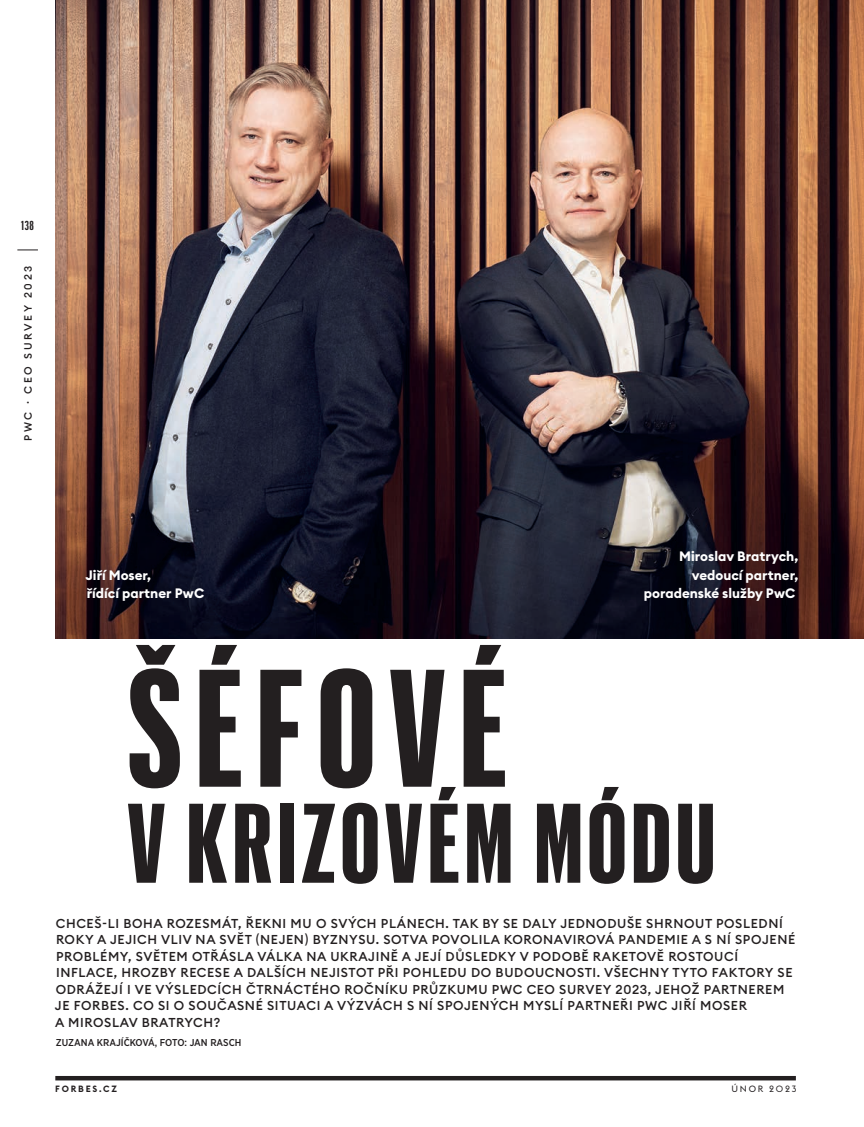
<style>
.page{position:relative;width:864px;height:1127px;background:#fff}
.page>*{position:absolute;margin:0;border:0;box-sizing:border-box;transform-origin:0 0}
.t1{font:700 163.5px "Graphik XX Cond";letter-spacing:.08em;color:#231f20}
.t2{font:700 110.4px "Graphik XX Cond";letter-spacing:.04em;color:#231f20}
.t3{font:700 13.5px/18.3px "Euclid Circular B";color:#fff;text-align:right}
.t4{font:500 12.75px/16.5px "Euclid Circular B";letter-spacing:.05em;color:#231f20}
.t5{font:600 12.75px "Graphik XX Cond";color:#231f20}
.t6{font:500 10.5px "Euclid Circular B";letter-spacing:.245em;color:#231f20}
.t7{font:500 10.05px "Gotham Narrow";color:#231f20}
.t8{font:600 9px "Euclid Flex";letter-spacing:.195em;color:#231f20}
.t9{font:9px "Euclid Flex";letter-spacing:.195em;color:#231f20}
</style>
<div class="page">
<hr style="left:55px;top:1076px;width:740px;height:4px;background:#231f20">
<img style="left:55px;top:0;width:808px;height:639px">
<svg style="left:17px;top:250px;width:21px;height:1px"></svg>
<p class="t5" style="left:21px;top:217px;width:14px">138</p>
<p class="t6" style="left:21px;top:441px;width:177px;rotate:-90deg">PWC · CEO SURVEY 2023</p>
<p class="t3" style="left:85px;top:566px;width:120px;text-align:left">Jiří Moser,<br>řídící partner PwC</p>
<p class="t3" style="left:643px;top:548px;width:156px">Miroslav Bratrych, vedoucí partner, poradenské služby PwC</p>
<p class="t1" style="left:128px;top:619px;width:381px">ŠÉFOVÉ</p>
<p class="t2" style="left:127px;top:769px;width:590px">V KRIZOVÉM MÓDU</p>
<p class="t4" style="left:55px;top:915px;width:741px">CHCEŠ-LI BOHA ROZESMÁT, ŘEKNI MU O SVÝCH PLÁNECH. TAK BY SE DALY JEDNODUŠE SHRNOUT POSLEDNÍ ROKY A JEJICH VLIV NA SVĚT (NEJEN) BYZNYSU. SOTVA POVOLILA KORONAVIROVÁ PANDEMIE A S NÍ SPOJENÉ PROBLÉMY, SVĚTEM OTŘÁSLA VÁLKA NA UKRAJINĚ A JEJÍ DŮSLEDKY V PODOBĚ RAKETOVĚ ROSTOUCÍ INFLACE, HROZBY RECESE A DALŠÍCH NEJISTOT PŘI POHLEDU DO BUDOUCNOSTI. VŠECHNY TYTO FAKTORY SE ODRÁŽEJÍ I VE VÝSLEDCÍCH ČTRNÁCTÉHO ROČNÍKU PRŮZKUMU PWC CEO SURVEY 2023, JEHOŽ PARTNEREM JE FORBES. CO SI O SOUČASNÉ SITUACI A VÝZVÁCH S NÍ SPOJENÝCH MYSLÍ PARTNEŘI PWC JIŘÍ MOSER<br>A MIROSLAV BRATRYCH?</p>
<p class="t7" style="left:56px;top:1036px;width:187px">ZUZANA KRAJÍČKOVÁ, FOTO: JAN RASCH</p>
<p class="t8" style="left:55px;top:1084px;width:63px">FORBES.CZ</p>
<p class="t9" style="left:731px;top:1084px;width:66px">ÚNOR 2023</p>
</div>
